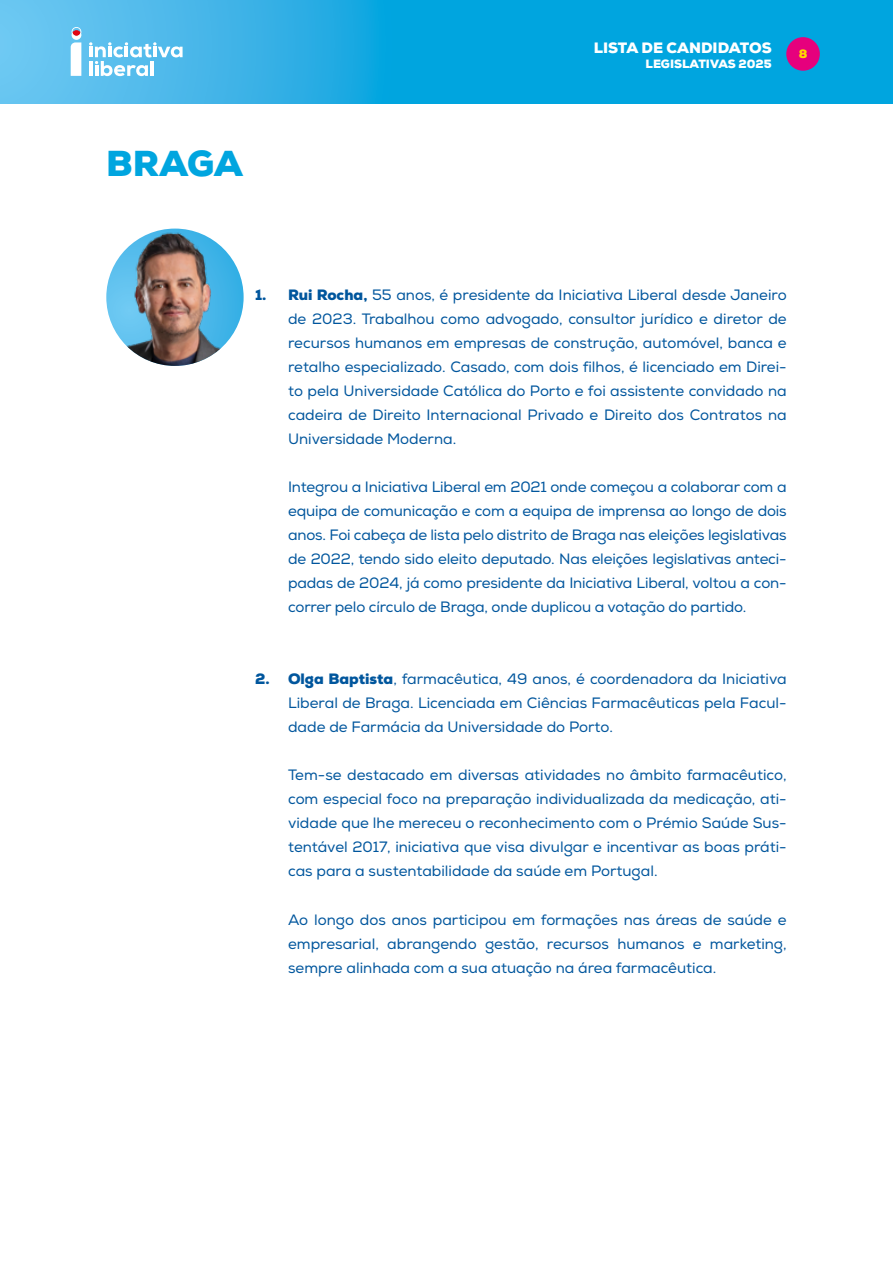
<style>
.page{position:relative;width:893px;height:1263px;background:#fff}
.page>*{position:absolute;margin:0;border:0;box-sizing:border-box;transform-origin:0 0}
.t1{font:900 36px "Nexa";letter-spacing:-.005em;color:#00a5df}
.t2{font:15px/24px "Nexa";color:#00569d;text-align:justify}
.t3{font:900 15px "Nexa";color:#fff}
.t4{font:900 12.15px "Nexa";color:#ffd800}
.t5{font:900 12px "Nexa";color:#fff}
.s1{font-weight:900}
</style>
<div class="page">
<svg style="left:0;top:0;width:892px;height:103px;background:#1bace3"></svg>
<div style="left:786px;top:37px;width:34px;height:34px;background:#e6007d;border-radius:50%"></div>
<svg style="left:71px;top:27px;width:10px;height:49px"></svg>
<svg style="left:89px;top:42px;width:94px;height:34px"></svg>
<hr style="left:151px;top:61px;width:3px;height:15px;background:#fff">
<hr style="left:892px;top:0;width:1px;height:103px;background:#00a5df">
<img style="left:106px;top:229px;width:138px;height:137px;border-radius:69px">
<h1 class="t1" style="left:106px;top:140px;width:138px">BRAGA</h1>
<p class="t3" style="left:594px;top:39px;width:180px">LISTA DE CANDIDATOS</p>
<p class="t5" style="left:646px;top:56px;width:128px">LEGISLATIVAS 2025</p>
<p class="t4" style="left:799px;top:46px;width:10px">8</p>
<p class="t2" style="left:288px;top:284px;width:500px;text-indent:-33px"><span class="s1">1. Rui Rocha,</span> 55 anos, é presidente da Iniciativa Liberal desde Janeiro de 2023. Trabalhou como advogado, consultor jurídico e diretor de recursos humanos em empresas de construção, automóvel, banca e retalho especializado. Casado, com dois filhos, é licenciado em Direi&shy;to pela Universidade Católica do Porto e foi assistente convidado na cadeira de Direito Internacional Privado e Direito dos Contratos na Universidade Moderna.</p>
<p class="t2" style="left:288px;top:476px;width:500px">Integrou a Iniciativa Liberal em 2021 onde começou a colaborar com a equipa de comunicação e com a equipa de imprensa ao longo de dois anos. Foi cabeça de lista pelo distrito de Braga nas eleições legislativas de 2022, tendo sido eleito deputado. Nas eleições legislativas anteci&shy;padas de 2024, já como presidente da Iniciativa Liberal, voltou a con&shy;correr pelo círculo de Braga, onde duplicou a votação do partido.</p>
<p class="t2" style="left:288px;top:668px;width:500px;text-indent:-33px"><span class="s1">2. Olga Baptista</span>, farmacêutica, 49 anos, é coordenadora da Iniciativa Liberal de Braga. Licenciada em Ciências Farmacêuticas pela Facul&shy;dade de Farmácia da Universidade do Porto.</p>
<p class="t2" style="left:288px;top:764px;width:500px">Tem-se destacado em diversas atividades no âmbito farmacêutico, com especial foco na preparação individualizada da medicação, ati&shy;vidade que lhe mereceu o reconhecimento com o Prémio Saúde Sus&shy;tentável 2017, iniciativa que visa divulgar e incentivar as boas práti&shy;cas para a sustentabilidade da saúde em Portugal.</p>
<p class="t2" style="left:288px;top:908px;width:500px">Ao longo dos anos participou em formações nas áreas de saúde e empresarial, abrangendo gestão, recursos humanos e marketing, sempre alinhada com a sua atuação na área farmacêutica.</p>
</div>
